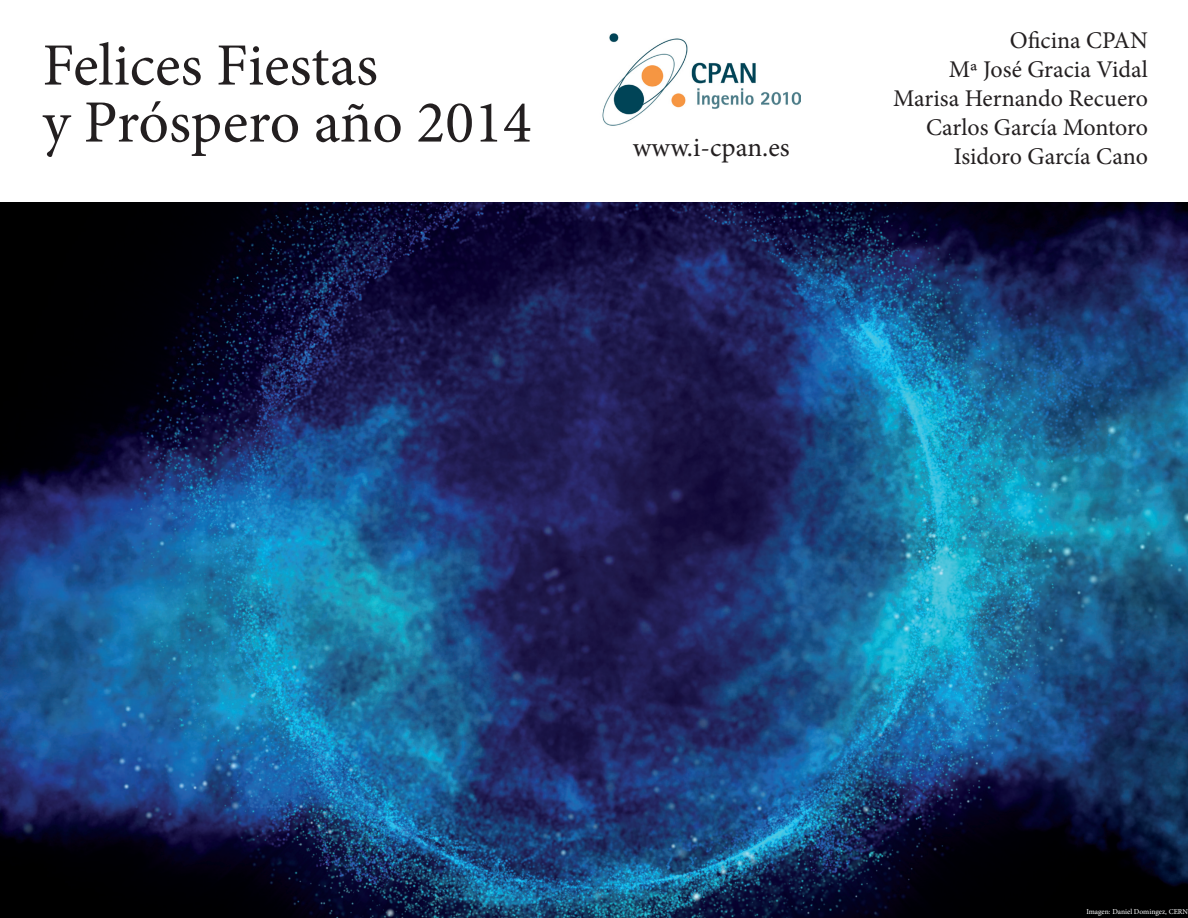
<style>
.page{position:relative;width:1188px;height:918px;background:#fff}
.page>*{position:absolute;margin:0;border:0;box-sizing:border-box;transform-origin:0 0}
.t1{font:60px "Minion Pro";color:#231f20}
.t2{font:27px "Minion Pro";letter-spacing:.005em;color:#231f20}
.t3{font:24px "Minion Pro";color:#231f20}
.t4{font:7.5px "Minion Pro";color:#fff}
</style>
<div class="page">
<img style="left:0;top:202px;width:1188px;height:716px">
<img style="left:602px;top:33px;width:199px;height:93px">
<p class="t1" style="left:43px;top:25px;width:337px">Felices Fiestas</p>
<p class="t1" style="left:43px;top:82px;width:491px">y Próspero año 2014</p>
<p class="t2" style="left:633px;top:129px;width:158px">www.i-cpan.es</p>
<p class="t3" style="left:1010px;top:25px;width:140px">Oficina CPAN</p>
<p class="t3" style="left:949px;top:53px;width:201px">Mª José Gracia Vidal</p>
<p class="t3" style="left:893px;top:82px;width:256px">Marisa Hernando Recuero</p>
<p class="t3" style="left:926px;top:111px;width:223px">Carlos García Montoro</p>
<p class="t3" style="left:954px;top:140px;width:196px">Isidoro García Cano</p>
<p class="t4" style="left:1086px;top:907px;width:103px">Imagen: Daniel Domingez, CERN</p>
</div>
